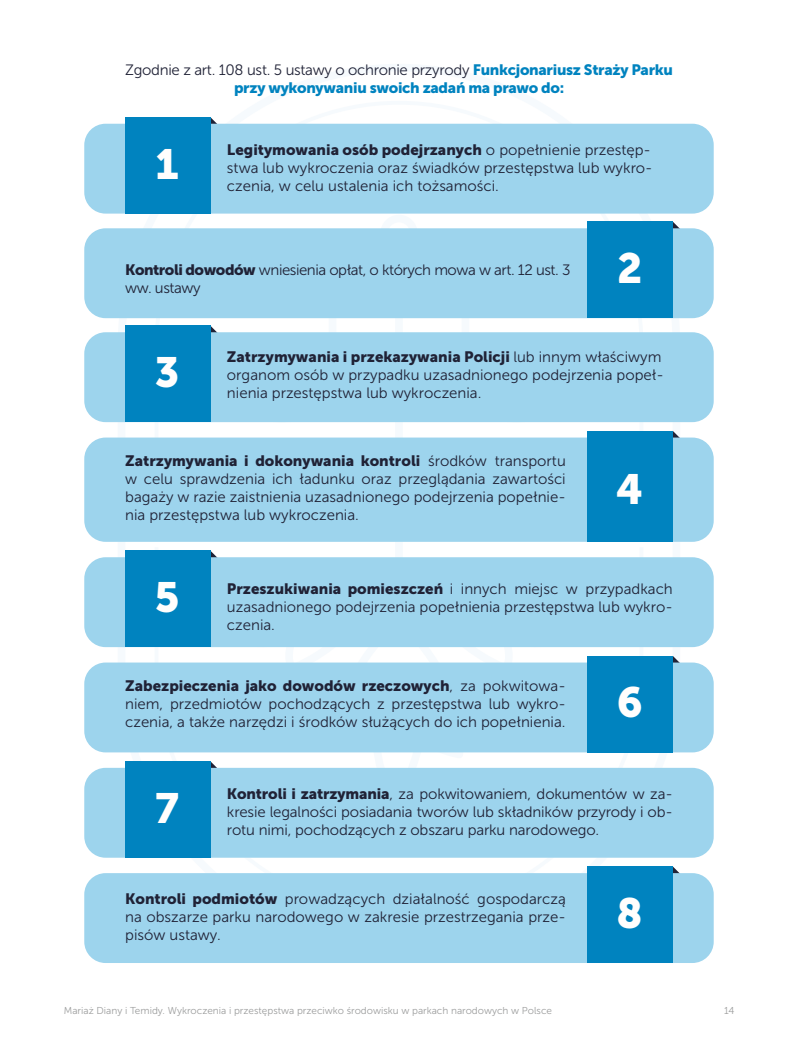
<style>
.page{position:relative;width:798px;height:1053px;background:#fff}
.page>*{position:absolute;margin:0;border:0;box-sizing:border-box;transform-origin:0 0}
.t1{font:42px "Museo Sans 900";color:#fffefd}
.t2{font:15px/18px "Museo Sans 300";color:#202236}
.t3{font:15px "Museo Sans 900";color:#202236}
.t4{font:15px "Museo Sans 300";letter-spacing:-.02em;color:#202236}
.t5{font:15px/18px "Museo Sans 300";letter-spacing:-.03em;color:#202236}
.t6{font:15px "Museo Sans 900";letter-spacing:-.02em;color:#0083bf}
.t7{font:10px "Museo Sans 300";color:#9c9d9d}
.s1{font-family:"Museo Sans 900";color:#0083bf}
.s2{font-family:"Museo Sans 300"}
.s3{font-family:"Museo Sans 900"}
</style>
<div class="page">
<svg style="left:118px;top:123px;width:562px;height:735px"></svg>
<svg style="left:227px;top:215px;width:343px;height:222px"></svg>
<svg style="left:228px;top:542px;width:341px;height:225px"></svg>
<svg style="left:210px;top:117px;width:7px;height:7px"></svg>
<svg style="left:210px;top:325px;width:7px;height:7px"></svg>
<svg style="left:210px;top:550px;width:7px;height:7px"></svg>
<svg style="left:210px;top:761px;width:7px;height:6px"></svg>
<svg style="left:672px;top:222px;width:8px;height:6px"></svg>
<svg style="left:672px;top:431px;width:8px;height:6px"></svg>
<svg style="left:672px;top:656px;width:8px;height:6px"></svg>
<svg style="left:672px;top:866px;width:8px;height:7px"></svg>
<div style="left:84px;top:124px;width:629px;height:89px;background:#9dd4ed;border-radius:21px"></div>
<div style="left:84px;top:557px;width:629px;height:90px;background:#9dd4ed;border-radius:21px"></div>
<div style="left:84px;top:332px;width:629px;height:90px;background:#9dd4ed;border-radius:21px"></div>
<div style="left:84px;top:767px;width:629px;height:90px;background:#9dd4ed;border-radius:21px"></div>
<div style="left:84px;top:228px;width:629px;height:90px;background:#9dd4ed;border-radius:21px"></div>
<div style="left:84px;top:662px;width:629px;height:90px;background:#9dd4ed;border-radius:21px"></div>
<div style="left:84px;top:437px;width:629px;height:105px;background:#9dd4ed;border-radius:21px"></div>
<div style="left:84px;top:873px;width:629px;height:89px;background:#9dd4ed;border-radius:21px"></div>
<div style="left:125px;top:117px;width:85px;height:96px;background:#0083bf"></div>
<div style="left:125px;top:325px;width:85px;height:97px;background:#0083bf"></div>
<div style="left:125px;top:550px;width:85px;height:97px;background:#0083bf"></div>
<div style="left:125px;top:761px;width:85px;height:96px;background:#0083bf"></div>
<div style="left:587px;top:222px;width:85px;height:96px;background:#0083bf"></div>
<div style="left:587px;top:431px;width:85px;height:111px;background:#0083bf"></div>
<div style="left:587px;top:656px;width:85px;height:96px;background:#0083bf"></div>
<div style="left:587px;top:866px;width:85px;height:96px;background:#0083bf"></div>
<p class="t4" style="left:125px;top:62px;width:549px">Zgodnie z art. 108 ust. 5 ustawy o ochronie przyrody <span class="s1">Funkcjonariusz Straży Parku</span></p>
<p class="t6" style="left:234px;top:79px;width:331px">przy wykonywaniu swoich zadań ma prawo do:</p>
<h1 class="t1" style="left:155px;top:140px;width:25px">1</h1>
<p class="t3" style="left:227px;top:141px;width:425px">Legitymowania osób podejrzanych <span class="s2">o popełnienie przestęp-</span></p>
<p class="t2" style="left:227px;top:159px;width:427px">stwa lub wykroczenia oraz świadków przestępstwa lub wykro&shy;czenia, w celu ustalenia ich tożsamości.</p>
<p class="t5" style="left:125px;top:261px;width:446px"><span class="s3">Kontroli dowodów</span> wniesienia opłat, o których mowa w art. 12 ust. 3 ww. ustawy</p>
<h1 class="t1" style="left:616px;top:244px;width:27px">2</h1>
<h1 class="t1" style="left:155px;top:348px;width:26px">3</h1>
<p class="t3" style="left:227px;top:348px;width:436px">Zatrzymywania i przekazywania Policji <span class="s2">lub innym właściwym</span></p>
<p class="t2" style="left:227px;top:366px;width:438px">organom osób w przypadku uzasadnionego podejrzenia popeł&shy;nienia przestępstwa lub wykroczenia.</p>
<p class="t3" style="left:125px;top:452px;width:442px">Zatrzymywania i dokonywania kontroli <span class="s2">środków transportu</span></p>
<p class="t2" style="left:125px;top:469px;width:442px;text-align:justify">w celu sprawdzenia ich ładunku oraz przeglądania zawartości bagaży w razie zaistnienia uzasadnionego podejrzenia popełnie&shy;nia przestępstwa lub wykroczenia.</p>
<h1 class="t1" style="left:616px;top:465px;width:29px">4</h1>
<h1 class="t1" style="left:155px;top:573px;width:26px">5</h1>
<p class="t3" style="left:227px;top:580px;width:447px">Przeszukiwania pomieszczeń <span class="s2">i innych miejsc w przypadkach</span></p>
<p class="t2" style="left:227px;top:598px;width:447px">uzasadnionego podejrzenia popełnienia przestępstwa lub wykro&shy;czenia.</p>
<p class="t3" style="left:125px;top:677px;width:442px">Zabezpieczenia jako dowodów rzeczowych<span class="s2">, za pokwitowa-</span></p>
<p class="t2" style="left:125px;top:695px;width:442px">niem, przedmiotów pochodzących z przestępstwa lub wykro&shy;czenia, a także narzędzi i środków służących do ich popełnienia.</p>
<h1 class="t1" style="left:616px;top:678px;width:27px">6</h1>
<h1 class="t1" style="left:155px;top:784px;width:25px">7</h1>
<p class="t2" style="left:227px;top:784px;width:447px;text-align:justify"><span class="s3">Kontroli i zatrzymania</span>, za pokwitowaniem, dokumentów w za&shy;kresie legalności posiadania tworów lub składników przyrody i ob&shy;rotu nimi, pochodzących z obszaru parku narodowego.</p>
<p class="t2" style="left:125px;top:889px;width:442px;text-align:justify"><span class="s3">Kontroli podmiotów</span> prowadzących działalność gospodarczą na obszarze parku narodowego w zakresie przestrzegania prze&shy;pisów ustawy.</p>
<h1 class="t1" style="left:616px;top:889px;width:28px">8</h1>
<p class="t7" style="left:64px;top:1004px;width:489px">Mariaż Diany i Temidy. Wykroczenia i przestępstwa przeciwko środowisku w parkach narodowych w Polsce</p>
<p class="t7" style="left:723px;top:1004px;width:12px">14</p>
</div>
